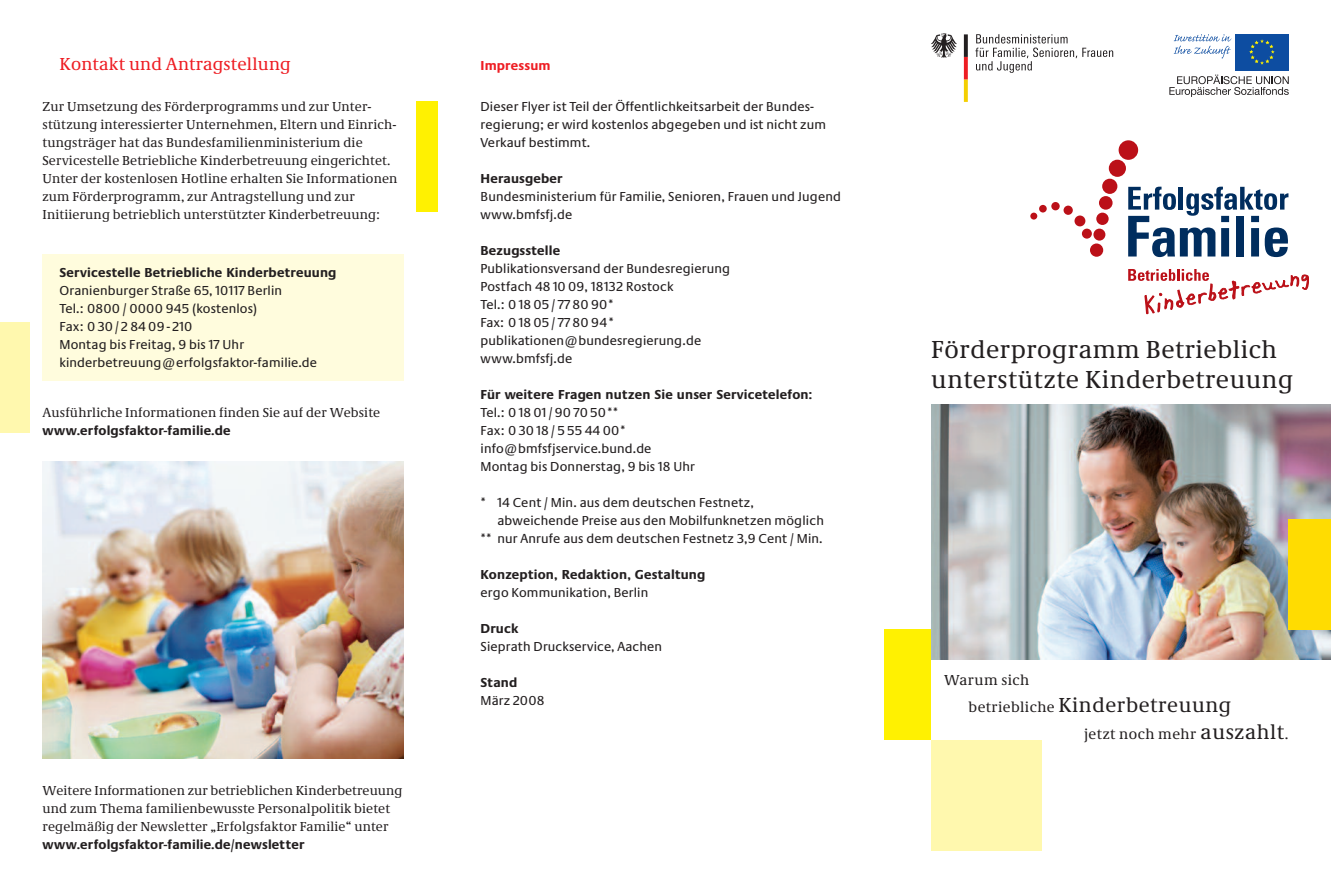
<style>
.page{position:relative;width:1331px;height:893px;background:#fff}
.page>*{position:absolute;margin:0;border:0;box-sizing:border-box;transform-origin:0 0}
.t1{font:25.5px/30px "Neue Demos";letter-spacing:.025em;color:#231f20}
.t2{font:21px "Neue Demos";letter-spacing:.03em;color:#231f20}
.t3{font:18px "Neue Demos";letter-spacing:.01em;color:#ee1d23}
.t4{font:15px "Neue Demos";letter-spacing:.03em;color:#231f20}
.t5{font:13.5px/18px "Neue Praxis";letter-spacing:.01em;color:#231f20}
.t6{font:13.5px/18px "Neue Demos";letter-spacing:.01em;color:#231f20}
.t7{font:700 13.5px "Neue Praxis";letter-spacing:.01em;color:#231f20}
.t8{font:700 13.5px "Neue Praxis";letter-spacing:.01em;color:#ee1d23}
.s1{font-size:12.75px}
.s2{font-size:15px}
.s3{font-size:21px}
</style>
<div class="page">
<div style="left:43px;top:255px;width:361px;height:126px;background:#fffcdd"></div>
<div style="left:417px;top:102px;width:21px;height:110px;background:#fff101"></div>
<div style="left:0;top:323px;width:30px;height:110px;background:#fff8ae"></div>
<img style="left:931px;top:404px;width:400px;height:255px">
<div style="left:931px;top:740px;width:111px;height:110px;background:#fff8ae"></div>
<div style="left:884px;top:629px;width:47px;height:111px;background:#fff101"></div>
<div style="left:1288px;top:519px;width:43px;height:110px;background:#ffdc01"></div>
<svg style="left:1128px;top:269px;width:181px;height:45px"></svg>
<svg style="left:1128px;top:187px;width:160px;height:70px"></svg>
<div style="left:1090px;top:243px;width:13px;height:14px;background:#bb1018;border-radius:50%"></div>
<div style="left:1093px;top:229px;width:12px;height:12px;background:#bb1018;border-radius:50%"></div>
<div style="left:1096px;top:213px;width:13px;height:12px;background:#bb1018;border-radius:50%"></div>
<div style="left:1099px;top:196px;width:13px;height:14px;background:#bb1018;border-radius:50%"></div>
<div style="left:1102px;top:179px;width:15px;height:15px;background:#bb1018;border-radius:50%"></div>
<div style="left:1109px;top:160px;width:17px;height:17px;background:#bb1018;border-radius:50%"></div>
<div style="left:1119px;top:140px;width:19px;height:20px;background:#bb1018;border-radius:50%"></div>
<div style="left:1082px;top:229px;width:10px;height:10px;background:#bb1018;border-radius:50%"></div>
<div style="left:1074px;top:215px;width:11px;height:11px;background:#bb1018;border-radius:50%"></div>
<div style="left:1063px;top:206px;width:10px;height:9px;background:#bb1018;border-radius:50%"></div>
<div style="left:1051px;top:202px;width:9px;height:8px;background:#bb1018;border-radius:50%"></div>
<div style="left:1039px;top:205px;width:8px;height:8px;background:#bb1018;border-radius:50%"></div>
<div style="left:1030px;top:213px;width:7px;height:7px;background:#bb1018;border-radius:50%"></div>
<img style="left:43px;top:462px;width:361px;height:297px">
<svg style="left:931px;top:33px;width:26px;height:25px"></svg>
<svg style="left:964px;top:34px;width:4px;height:68px"></svg>
<svg style="left:975px;top:34px;width:138px;height:39px"></svg>
<div style="left:1235px;top:34px;width:54px;height:37px;background:#0d4da1"></div>
<svg style="left:1249px;top:39px;width:26px;height:26px"></svg>
<svg style="left:1169px;top:75px;width:120px;height:22px"></svg>
<svg style="left:1174px;top:34px;width:57px;height:25px"></svg>
<h3 class="t3" style="left:60px;top:57px;width:233px">Kontakt und Antragstellung</h3>
<p class="t6" style="left:43px;top:98px;width:356px">Zur Umsetzung des Förderprogramms und zur Unter&shy;stützung interessierter Unternehmen, Eltern und Einrich&shy;tungsträger hat das Bundesfamilienministerium die Servicestelle Betriebliche Kinderbetreuung eingerichtet.<br>Unter der kostenlosen Hotline erhalten Sie Informationen zum Förderprogramm, zur Antragstellung und zur Initiierung betrieblich unterstützter Kinderbetreuung:</p>
<p class="t7" style="left:60px;top:267px;width:278px">Servicestelle Betriebliche Kinderbetreuung</p>
<p class="t5" style="left:60px;top:283px;width:259px">Oranienburger Straße 65, 10117 Berlin<br>Tel.: 0800 / 0000 945 (kostenlos)<br>Fax: 030/28409-210<br>Montag bis Freitag, 9 bis 17 Uhr kinderbetreuung<span class="s1">@</span>erfolgsfaktor-familie.de</p>
<p class="t6" style="left:43px;top:404px;width:339px">Ausführliche Informationen finden Sie auf der Website</p>
<p class="t7" style="left:43px;top:425px;width:190px">www.erfolgsfaktor-familie.de</p>
<p class="t6" style="left:43px;top:782px;width:362px">Weitere Informationen zur betrieblichen Kinderbetreuung und zum Thema familienbewusste Personalpolitik bietet regelmäßig der Newsletter „Erfolgsfaktor Familie“ unter</p>
<p class="t7" style="left:43px;top:839px;width:263px">www.erfolgsfaktor-familie.de/newsletter</p>
<p class="t8" style="left:480px;top:60px;width:72px">Impressum</p>
<p class="t5" style="left:480px;top:98px;width:347px">Dieser Flyer ist Teil der Öffentlichkeitsarbeit der Bundes&shy;regierung; er wird kostenlos abgegeben und ist nicht zum<br>Verkauf bestimmt.</p>
<p class="t7" style="left:480px;top:173px;width:83px">Herausgeber</p>
<p class="t5" style="left:480px;top:188px;width:362px">Bundesministerium für Familie, Senioren, Frauen und Jugend www.bmfsfj.de</p>
<p class="t7" style="left:480px;top:245px;width:81px">Bezugsstelle</p>
<p class="t5" style="left:480px;top:260px;width:251px">Publikationsversand der Bundesregierung<br>Postfach 48 10 09, 18132 Rostock<br>Tel.: 0 18 05 / 77 80 90*<br>Fax: 0 18 05 / 77 80 94* publikationen<span class="s1">@</span>bundesregierung.de www.bmfsfj.de</p>
<p class="t7" style="left:480px;top:389px;width:333px">Für weitere Fragen nutzen Sie unser Servicetelefon:</p>
<p class="t5" style="left:480px;top:404px;width:216px">Tel.: 0 18 01 / 90 70 50**<br>Fax: 03018/ 5554400* info<span class="s1">@</span>bmfsfjservice.bund.de<br>Montag bis Donnerstag, 9 bis 18 Uhr</p>
<p class="t5" style="left:480px;top:494px;width:275px">* 14 Cent / Min. aus dem deutschen Festnetz,</p>
<p class="t5" style="left:497px;top:512px;width:328px">abweichende Preise aus den Mobilfunknetzen möglich</p>
<p class="t5" style="left:480px;top:530px;width:344px">** nur Anrufe aus dem deutschen Festnetz 3,9 Cent / Min.</p>
<p class="t7" style="left:480px;top:569px;width:226px">Konzeption, Redaktion, Gestaltung</p>
<p class="t5" style="left:480px;top:584px;width:169px">ergo Kommunikation, Berlin</p>
<p class="t7" style="left:480px;top:623px;width:39px">Druck</p>
<p class="t5" style="left:480px;top:638px;width:183px">Sieprath Druckservice, Aachen</p>
<p class="t7" style="left:480px;top:677px;width:38px">Stand</p>
<p class="t5" style="left:480px;top:692px;width:65px">März 2008</p>
<h1 class="t1" style="left:931px;top:337px;width:363px">Förderprogramm Betrieblich unterstützte Kinderbetreuung</h1>
<p class="t4" style="left:944px;top:675px;width:87px">Warum sich</p>
<h2 class="t2" style="left:968px;top:698px;width:264px"><span class="s2">betriebliche</span> Kinderbetreuung</h2>
<p class="t4" style="left:1084px;top:729px;width:206px">jetzt noch mehr <span class="s3">auszahlt</span>.</p>
</div>
